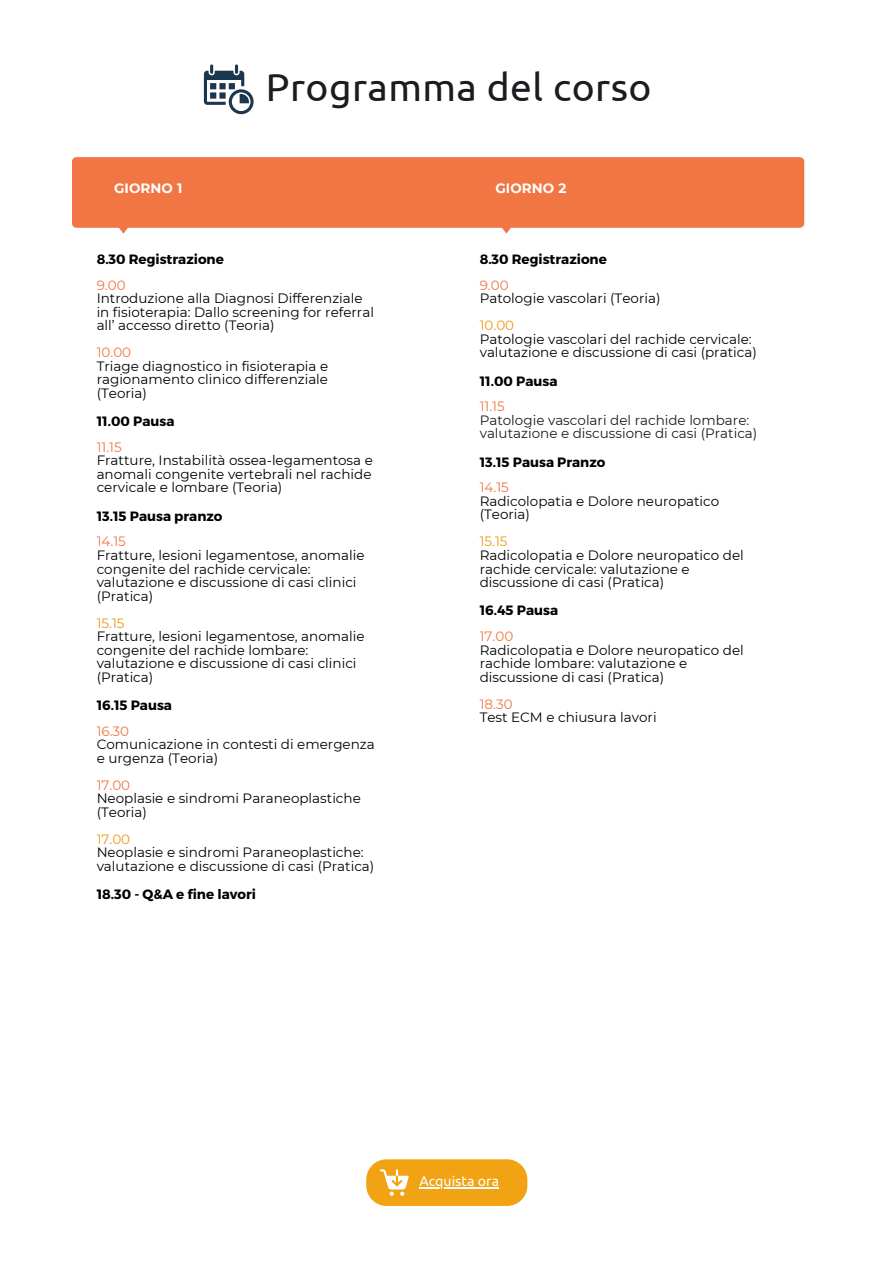
<style>
.page{position:relative;width:894px;height:1264px;background:#fff}
.page>*{position:absolute;margin:0;border:0;box-sizing:border-box;transform-origin:0 0}
.t1{font:39px "Ubuntu";letter-spacing:.01em;color:#1b1c1f}
.t2{font:14.1px "Ubuntu";color:#fff}
.t3{font:13.5px/13.5px "Montserrat";color:#000}
.t4{font:700 13.5px "Montserrat";color:#000}
.t5{font:13.5px/13.5px "Montserrat";color:#1b1c1f}
.t6{font:13.5px "Montserrat";color:#f17643}
.t7{font:13.5px "Montserrat";color:#ee9813}
.t8{font:700 13.5px "Montserrat";letter-spacing:.005em;color:#fff}
</style>
<div class="page">
<svg style="left:204px;top:64px;width:49px;height:50px"></svg>
<div style="left:72px;top:157px;width:732px;height:71px;background:#f17643;border-radius:5px"></div>
<svg style="left:97px;top:227px;width:53px;height:7px"></svg>
<svg style="left:479px;top:227px;width:54px;height:7px"></svg>
<div style="left:366px;top:1159px;width:161px;height:46px;background:#f1a313;border-radius:20px"></div>
<svg style="left:380px;top:1169px;width:28px;height:26px"></svg>
<hr style="left:419px;top:1187px;width:80px;height:1px;background:#fff">
<p class="t1" style="left:266px;top:65px;width:387px">Programma del corso</p>
<h1 class="t8" style="left:114px;top:180px;width:70px">GIORNO 1</h1>
<h2 class="t8" style="left:495px;top:180px;width:72px">GIORNO 2</h2>
<h2 class="t4" style="left:97px;top:250px;width:129px">8.30 Registrazione</h2>
<h3 class="t6" style="left:97px;top:277px;width:30px">9.00</h3>
<p class="t3" style="left:97px;top:292px;width:279px">Introduzione alla Diagnosi Differenziale in fisioterapia: Dallo screening for referral all’ accesso diretto (Teoria)</p>
<p class="t6" style="left:97px;top:344px;width:36px">10.00</p>
<p class="t3" style="left:97px;top:359px;width:233px;text-align:justify">Triage diagnostico in fisioterapia e ragionamento clinico differenziale (Teoria)</p>
<p class="t4" style="left:97px;top:412px;width:79px">11.00 Pausa</p>
<h3 class="t6" style="left:97px;top:439px;width:27px">11.15</h3>
<p class="t3" style="left:97px;top:454px;width:278px;text-align:justify">Fratture, Instabilità ossea-legamentosa e anomali congenite vertebrali nel rachide cervicale e lombare (Teoria)</p>
<p class="t4" style="left:97px;top:507px;width:127px">13.15 Pausa pranzo</p>
<h3 class="t6" style="left:97px;top:533px;width:31px">14.15</h3>
<p class="t3" style="left:97px;top:548px;width:269px">Fratture, lesioni legamentose, anomalie congenite del rachide cervicale: valutazione e discussione di casi clinici (Pratica)</p>
<p class="t7" style="left:97px;top:614px;width:29px">15.15</p>
<p class="t3" style="left:97px;top:629px;width:269px">Fratture, lesioni legamentose, anomalie congenite del rachide lombare: valutazione e discussione di casi clinici (Pratica)</p>
<p class="t4" style="left:97px;top:696px;width:77px">16.15 Pausa</p>
<h3 class="t6" style="left:97px;top:722px;width:34px">16.30</h3>
<p class="t3" style="left:97px;top:737px;width:279px">Comunicazione in contesti di emergenza e urgenza (Teoria)</p>
<p class="t6" style="left:97px;top:776px;width:35px">17.00</p>
<p class="t3" style="left:97px;top:791px;width:266px">Neoplasie e sindromi Paraneoplastiche (Teoria)</p>
<p class="t7" style="left:97px;top:830px;width:35px">17.00</p>
<p class="t3" style="left:97px;top:845px;width:279px">Neoplasie e sindromi Paraneoplastiche: valutazione e discussione di casi (Pratica)</p>
<p class="t4" style="left:97px;top:885px;width:161px">18.30 - Q&amp;A e fine lavori</p>
<h3 class="t4" style="left:479px;top:250px;width:129px">8.30 Registrazione</h3>
<p class="t6" style="left:479px;top:277px;width:30px">9.00</p>
<h3 class="t3" style="left:479px;top:292px;width:182px">Patologie vascolari (Teoria)</h3>
<p class="t7" style="left:479px;top:317px;width:36px">10.00</p>
<p class="t3" style="left:479px;top:332px;width:278px">Patologie vascolari del rachide cervicale: valutazione e discussione di casi (pratica)</p>
<p class="t4" style="left:479px;top:372px;width:79px">11.00 Pausa</p>
<p class="t6" style="left:479px;top:398px;width:27px">11.15</p>
<h3 class="t5" style="left:479px;top:413px;width:279px">Patologie vascolari del rachide lombare: valutazione e discussione di casi (Pratica)</h3>
<p class="t4" style="left:479px;top:453px;width:127px">13.15 Pausa Pranzo</p>
<p class="t6" style="left:479px;top:479px;width:31px">14.15</p>
<h3 class="t3" style="left:479px;top:494px;width:241px">Radicolopatia e Dolore neuropatico (Teoria)</h3>
<p class="t7" style="left:479px;top:533px;width:29px">15.15</p>
<p class="t3" style="left:479px;top:548px;width:265px">Radicolopatia e Dolore neuropatico del rachide cervicale: valutazione e discussione di casi (Pratica)</p>
<p class="t4" style="left:479px;top:601px;width:80px">16.45 Pausa</p>
<p class="t6" style="left:479px;top:628px;width:35px">17.00</p>
<h3 class="t3" style="left:479px;top:643px;width:265px">Radicolopatia e Dolore neuropatico del rachide lombare: valutazione e discussione di casi (Pratica)</h3>
<p class="t6" style="left:479px;top:695px;width:34px">18.30</p>
<p class="t3" style="left:479px;top:710px;width:178px">Test ECM e chiusura lavori</p>
<p class="t2" style="left:419px;top:1173px;width:81px">Acquista ora</p>
</div>
